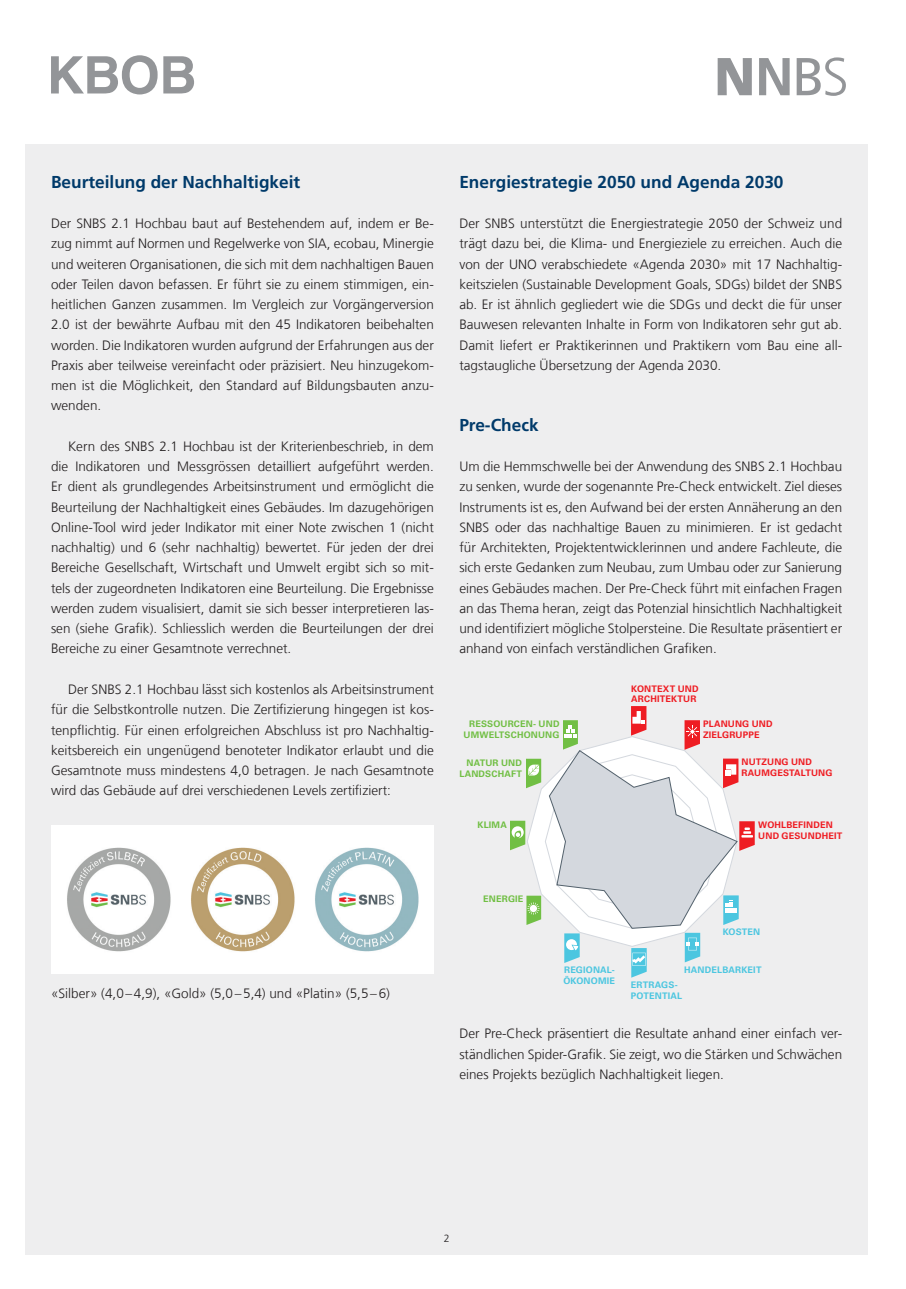
<style>
.page{position:relative;width:906px;height:1289px;background:#fff}
.page>*{position:absolute;margin:0;border:0;box-sizing:border-box;transform-origin:0 0}
.t1{font:900 53.25px "Frutiger LT Com";color:#939598}
.t2{font:700 17.25px "Frutiger LT Com";color:#003a6a}
.t3{font:300 13.5px/20.2px "Frutiger LT Com";color:#231f20;text-align:justify}
.t4{font:300 10.5px "Frutiger LT Com";color:#231f20}
.t5{font:700 9px/10.8px "Univers LT Std";letter-spacing:.015em;color:#ee1d23}
.t6{font:700 9px/10.8px "Univers LT Std";letter-spacing:.02em;color:#71bf44;text-align:right}
.t7{font:700 9px/10.8px "Univers LT Std";letter-spacing:.02em;color:#4cc6e0}
.s1{font-weight:700}
.s2{font-weight:400}
.s3{font-weight:300}
</style>
<div class="page">
<div style="left:26px;top:145px;width:841px;height:1109px;background:#eeeeef"></div>
<svg style="left:51px;top:55px;width:143px;height:39px"></svg>
<div style="left:51px;top:825px;width:383px;height:149px;background:#fff"></div>
<img style="left:191px;top:847px;width:104px;height:105px">
<img style="left:67px;top:847px;width:104px;height:105px">
<svg style="left:510px;top:706px;width:244px;height:271px"></svg>
<img style="left:315px;top:847px;width:104px;height:105px">
<h1 class="t1" style="left:714px;top:45px;width:136px">N<span class="s1">N</span><span class="s2">B</span><span class="s3">S</span></h1>
<p class="t2" style="left:51px;top:171px;width:251px">Beurteilung der Nachhaltigkeit</p>
<p class="t3" style="left:51px;top:213px;width:384px">Der SNBS 2.1 Hochbau baut auf Bestehendem auf, indem er Be&shy;zug nimmt auf Normen und Regelwerke von SIA, ecobau, Minergie und weiteren Organisationen, die sich mit dem nachhaltigen Bauen oder Teilen davon befassen. Er führt sie zu einem stimmigen, ein&shy;heitlichen Ganzen zusammen. Im Vergleich zur Vorgängerversion 2.0 ist der bewährte Aufbau mit den 45 Indikatoren beibehalten worden. Die Indikatoren wurden aufgrund der Erfahrungen aus der Praxis aber teilweise vereinfacht oder präzisiert. Neu hinzugekom&shy;men ist die Möglichkeit, den Standard auf Bildungsbauten anzu&shy;wenden.</p>
<p class="t3" style="left:51px;top:436px;width:384px;text-indent:17px">Kern des SNBS 2.1 Hochbau ist der Kriterienbeschrieb, in dem die Indikatoren und Messgrössen detailliert aufgeführt werden.<br>Er dient als grundlegendes Arbeitsinstrument und ermöglicht die Beurteilung der Nachhaltigkeit eines Gebäudes. Im dazugehörigen Online-Tool wird jeder Indikator mit einer Note zwischen 1 (nicht nachhaltig) und 6 (sehr nachhaltig) bewertet. Für jeden der drei Bereiche Gesellschaft, Wirtschaft und Umwelt ergibt sich so mit&shy;tels der zugeordneten Indikatoren eine Beurteilung. Die Ergebnisse werden zudem visualisiert, damit sie sich besser interpretieren las&shy;sen (siehe Grafik). Schliesslich werden die Beurteilungen der drei Bereiche zu einer Gesamtnote verrechnet.</p>
<p class="t3" style="left:51px;top:679px;width:384px;text-indent:17px">Der SNBS 2.1 Hochbau lässt sich kostenlos als Arbeitsinstrument für die Selbstkontrolle nutzen. Die Zertifizierung hingegen ist kos&shy;tenpflichtig. Für einen erfolgreichen Abschluss ist pro Nachhaltig&shy;keitsbereich ein ungenügend benoteter Indikator erlaubt und die Gesamtnote muss mindestens 4,0 betragen. Je nach Gesamtnote wird das Gebäude auf drei verschiedenen Levels zertifiziert:</p>
<p class="t3" style="left:51px;top:983px;width:340px">«Silber» (4,0–4,9), «Gold» (5,0–5,4) und «Platin» (5,5–6)</p>
<p class="t2" style="left:459px;top:171px;width:326px">Energiestrategie 2050 und Agenda 2030</p>
<p class="t3" style="left:459px;top:213px;width:384px">Der SNBS unterstützt die Energiestrategie 2050 der Schweiz und trägt dazu bei, die Klima- und Energieziele zu erreichen. Auch die von der UNO verabschiedete «Agenda 2030» mit 17 Nachhaltig&shy;keitszielen (Sustainable Development Goals, SDGs) bildet der SNBS ab. Er ist ähnlich gegliedert wie die SDGs und deckt die für unser Bauwesen relevanten Inhalte in Form von Indikatoren sehr gut ab.<br>Damit liefert er Praktikerinnen und Praktikern vom Bau eine all&shy;tagstaugliche Übersetzung der Agenda 2030.</p>
<p class="t2" style="left:459px;top:414px;width:81px">Pre-Check</p>
<p class="t3" style="left:459px;top:456px;width:384px">Um die Hemmschwelle bei der Anwendung des SNBS 2.1 Hochbau zu senken, wurde der sogenannte Pre-Check entwickelt. Ziel dieses Instruments ist es, den Aufwand bei der ersten Annäherung an den SNBS oder das nachhaltige Bauen zu minimieren. Er ist gedacht für Architekten, Projektentwicklerinnen und andere Fachleute, die sich erste Gedanken zum Neubau, zum Umbau oder zur Sanierung eines Gebäudes machen. Der Pre-Check führt mit einfachen Fragen an das Thema heran, zeigt das Potenzial hinsichtlich Nachhaltigkeit und identifiziert mögliche Stolpersteine. Die Resultate präsentiert er anhand von einfach verständlichen Grafiken.</p>
<p class="t5" style="left:631px;top:683px;width:69px">KONTEXT UND<br>ARCHITEKTUR</p>
<p class="t5" style="left:703px;top:718px;width:71px">PLANUNG UND<br>ZIELGRUPPE</p>
<p class="t5" style="left:741px;top:756px;width:92px">NUTZUNG UND<br>RAUMGESTALTUNG</p>
<p class="t6" style="left:463px;top:718px;width:97px">RESSOURCEN- UND<br>UMWELTSCHONUNG</p>
<p class="t6" style="left:459px;top:757px;width:64px">NATUR UND<br>LANDSCHAFT</p>
<p class="t6" style="left:477px;top:819px;width:31px">KLIMA</p>
<p class="t6" style="left:483px;top:893px;width:42px">ENERGIE</p>
<p class="t5" style="left:758px;top:819px;width:85px">WOHLBEFINDEN<br>UND GESUNDHEIT</p>
<p class="t7" style="left:563px;top:964px;width:53px">REGIONAL-<br>ÖKONOMIE</p>
<p class="t7" style="left:722px;top:926px;width:39px">KOSTEN</p>
<p class="t7" style="left:684px;top:964px;width:79px">HANDELBARKEIT</p>
<p class="t7" style="left:630px;top:979px;width:53px">ERTRAGS-<br>POTENTIAL</p>
<p class="t3" style="left:459px;top:1023px;width:384px">Der Pre-Check präsentiert die Resultate anhand einer einfach ver&shy;ständlichen Spider-Grafik. Sie zeigt, wo die Stärken und Schwächen eines Projekts bezüglich Nachhaltigkeit liegen.</p>
<p class="t4" style="left:444px;top:1231px;width:7px">2</p>
</div>
